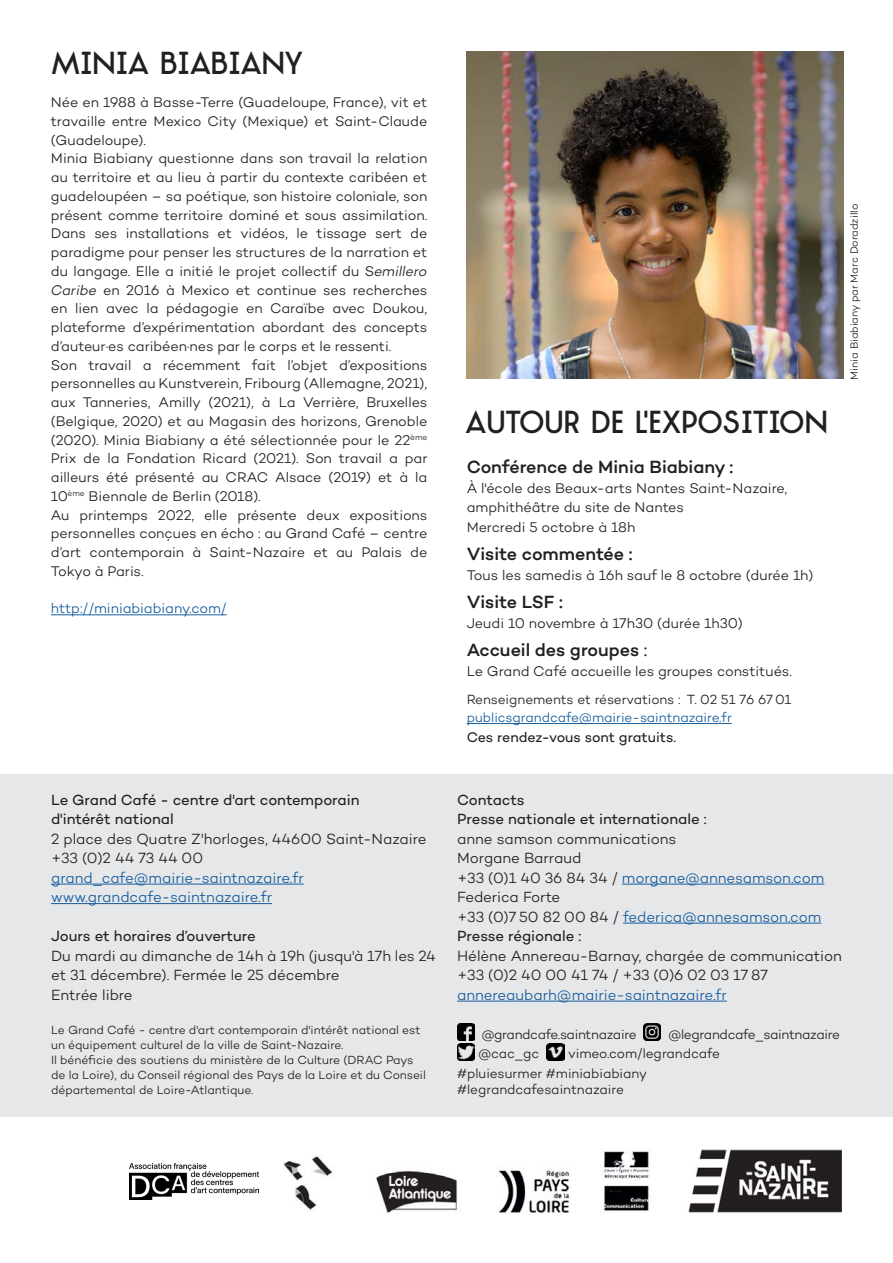
<style>
.page{position:relative;width:893px;height:1263px;background:#fff}
.page>*{position:absolute;margin:0;border:0;box-sizing:border-box;transform-origin:0 0}
.Sous_titre{font:700 30px "TJ Evolette A";color:#231f20}
.Vernissage___Lieux{font:500 18px "Campton";letter-spacing:-.005em;color:#231f20}
.Texte_courant{font:300 15px/19.5px "Campton";color:#231f20}
.Texte_courant-2{font:300 15px "Campton";color:#175d9e}
.Texte_courant-3{font:15px "Campton";letter-spacing:-.005em;color:#231f20}
.note{font:300 14.25px/18.8px "Campton";letter-spacing:-.005em;color:#231f20;text-align:justify}
.Vernissage___Lieux-2{font:300 14.25px/19.5px "Campton";color:#231f20}
.texte_courant{font:14.25px "Campton";letter-spacing:-.005em;color:#231f20}
.note-2{font:300 14.25px "Campton";letter-spacing:-.01em;color:#175d9e}
.Texte_courant-4{font:300 13.5px "Campton";letter-spacing:-.01em;color:#231f20}
.notes_page___légende{font:300 13.5px "Campton";letter-spacing:-.01em;color:#231f20}
.texte_courant-2{font:300 13.5px "Campton";color:#175d9e}
.note-3{font:300 12px/15px "Campton";color:#231f20}
.légende_photo{font:300 10.65px "Campton";color:#231f20}
.s1{font-style:italic}
.s2{font-weight:400}
.s3{color:#231f20}
</style>
<div class="page">
<hr style="left:51px;top:614px;width:176px;height:1px;background:#175d9e">
<img style="left:467px;top:51px;width:376px;height:327px">
<div style="left:0;top:774px;width:893px;height:343px;background:#e6e7e9"></div>
<hr style="left:51px;top:884px;width:253px;height:1px;background:#175d9e">
<hr style="left:51px;top:903px;width:221px;height:1px;background:#175d9e">
<hr style="left:622px;top:884px;width:202px;height:1px;background:#175d9e">
<hr style="left:623px;top:923px;width:198px;height:1px;background:#175d9e">
<hr style="left:457px;top:1001px;width:270px;height:1px;background:#175d9e">
<img style="left:457px;top:1024px;width:17px;height:17px">
<img style="left:644px;top:1024px;width:17px;height:17px">
<img style="left:457px;top:1043px;width:17px;height:17px">
<img style="left:547px;top:1043px;width:17px;height:17px">
<img style="left:283px;top:1149px;width:559px;height:64px">
<hr style="left:467px;top:723px;width:265px;height:1px;background:#175d9e">
<img style="left:130px;top:1163px;width:128px;height:37px">
<p class="Sous_titre" style="left:52px;top:45px;width:47px">MINIA</p>
<p class="Sous_titre" style="left:160px;top:45px;width:36px">BIABIAN</p>
<p class="Sous_titre" style="left:285px;top:45px;width:20px">Y</p>
<p class="note" style="left:51px;top:93px;width:378px">Née en 1988 à Basse-Terre (Guadeloupe, France), vit et travaille entre Mexico City (Mexique) et Saint-Claude (Guadeloupe).</p>
<p class="note" style="left:51px;top:149px;width:378px">Minia Biabiany questionne dans son travail la relation au territoire et au lieu à partir du contexte caribéen et guadeloupéen – sa poétique, son histoire coloniale, son présent comme territoire dominé et sous assimilation.<br>Dans ses installations et vidéos, le tissage sert de paradigme pour penser les structures de la narration et du langage. Elle a initié le projet collectif du S<span class="s1">emillero Caribe</span> en 2016 à Mexico et continue ses recherches en lien avec la pédagogie en Caraïbe avec Doukou, plateforme d’expérimentation abordant des concepts d’auteur·es caribéen·nes par le corps et le ressenti.</p>
<p class="note" style="left:51px;top:355px;width:378px">Son travail a récemment fait l’objet d’expositions personnelles au Kunstverein, Fribourg (Allemagne, 2021), aux Tanneries, Amilly (2021), à La Verrière, Bruxelles (Belgique, 2020) et au Magasin des horizons, Grenoble (2020). Minia Biabiany a été sélectionnée pour le 22<sup>ème </sup>Prix de la Fondation Ricard (2021). Son travail a par ailleurs été présenté au CRAC Alsace (2019) et à la 10<sup>ème</sup> Biennale de Berlin (2018).</p>
<p class="note" style="left:51px;top:505px;width:378px">Au printemps 2022, elle présente deux expositions personnelles conçues en écho : au Grand Café – centre d’art contemporain à Saint-Nazaire et au Palais de Tokyo à Paris.</p>
<p class="note-2" style="left:51px;top:600px;width:177px">http://miniabiabiany.com/</p>
<p class="Texte_courant-3" style="left:51px;top:790px;width:310px">Le Grand Café - centre d'art contemporain</p>
<p class="Texte_courant-3" style="left:51px;top:809px;width:124px">d'intérêt national</p>
<p class="Texte_courant" style="left:51px;top:828px;width:377px">2 place des Quatre Z'horloges, 44600 Saint-Nazaire</p>
<p class="Texte_courant" style="left:51px;top:848px;width:154px">+33 (0)2 44 73 44 00</p>
<p class="Texte_courant-2" style="left:51px;top:868px;width:254px">grand_cafe@mairie-saintnazaire.fr</p>
<p class="Texte_courant-2" style="left:51px;top:888px;width:223px">www.grandcafe-saintnazaire.fr</p>
<p class="Texte_courant-3" style="left:51px;top:926px;width:206px">Jours et horaires d’ouverture</p>
<p class="Texte_courant" style="left:51px;top:945px;width:386px">Du mardi au dimanche de 14h à 19h (jusqu'à 17h les 24 et 31 décembre). Fermée le 25 décembre</p>
<p class="Texte_courant" style="left:51px;top:984px;width:83px">Entrée libre</p>
<p class="note-3" style="left:51px;top:1022px;width:371px">Le Grand Café - centre d'art contemporain d'intérêt national est un équipement culturel de la ville de Saint-Nazaire.</p>
<p class="note-3" style="left:51px;top:1052px;width:376px">Il bénéficie des soutiens du ministère de la Culture (DRAC Pays de la Loire), du Conseil régional des Pays de la Loire et du Conseil départemental de Loire-Atlantique.</p>
<p class="Sous_titre" style="left:465px;top:404px;width:293px">AUTOUR DE L'EXPOSITION</p>
<p class="Vernissage___Lieux" style="left:467px;top:456px;width:268px">Conférence de Minia Biabiany :</p>
<p class="Vernissage___Lieux-2" style="left:467px;top:478px;width:322px">À l'école des Beaux-arts Nantes Saint-Nazaire, amphithéâtre du site de Nantes</p>
<p class="Vernissage___Lieux-2" style="left:467px;top:517px;width:170px">Mercredi 5 octobre à 18h</p>
<p class="Vernissage___Lieux" style="left:467px;top:543px;width:167px">Visite commentée :</p>
<p class="Vernissage___Lieux-2" style="left:467px;top:565px;width:348px">Tous les samedis à 16h sauf le 8 octobre (durée 1h)</p>
<p class="Vernissage___Lieux" style="left:467px;top:591px;width:98px">Visite LSF :</p>
<p class="Vernissage___Lieux-2" style="left:467px;top:613px;width:277px">Jeudi 10 novembre à 17h30 (durée 1h30)</p>
<p class="Vernissage___Lieux" style="left:467px;top:639px;width:182px">Accueil des groupes <span class="s2">:</span></p>
<p class="Vernissage___Lieux-2" style="left:467px;top:661px;width:327px">Le Grand Café accueille les groupes constitués.</p>
<p class="notes_page___légende" style="left:467px;top:691px;width:326px">Renseignements et réservations : T. 02 51 76 67 01</p>
<p class="texte_courant-2" style="left:467px;top:709px;width:267px">publicsgrandcafe@mairie-saintnazaire.fr</p>
<p class="texte_courant" style="left:467px;top:728px;width:211px">Ces rendez-vous sont gratuits.</p>
<p class="légende_photo" style="left:848px;top:380px;width:177px;rotate:-90deg">Minia Biabiany par Marc Doradzillo</p>
<p class="Texte_courant-3" style="left:457px;top:790px;width:69px">Contacts</p>
<p class="Texte_courant-3" style="left:457px;top:809px;width:251px">Presse nationale et internationale :</p>
<p class="Texte_courant" style="left:457px;top:828px;width:221px">anne samson communications</p>
<p class="Texte_courant" style="left:457px;top:848px;width:126px">Morgane Barraud</p>
<p class="Texte_courant-2" style="left:457px;top:868px;width:369px"><span class="s3">+33 (0)1 40 36 84 34 /</span> morgane@annesamson.com</p>
<p class="Texte_courant" style="left:457px;top:887px;width:105px">Federica Forte</p>
<p class="Texte_courant-2" style="left:457px;top:907px;width:366px"><span class="s3">+33 (0)7 50 82 00 84 /</span> federica@annesamson.com</p>
<p class="Texte_courant-3" style="left:457px;top:926px;width:126px">Presse régionale :</p>
<p class="Texte_courant" style="left:457px;top:945px;width:386px">Hélène Annereau-Barnay, chargée de communication</p>
<p class="Texte_courant" style="left:457px;top:965px;width:312px">+33 (0)2 40 00 41 74 / +33 (0)6 02 03 17 87</p>
<p class="Texte_courant-2" style="left:457px;top:985px;width:271px">annereaubarh@mairie-saintnazaire.fr</p>
<p class="Texte_courant-4" style="left:481px;top:1026px;width:157px">@grandcafe.saintnazaire</p>
<p class="Texte_courant-4" style="left:668px;top:1026px;width:173px">@legrandcafe_saintnazaire</p>
<p class="Texte_courant-4" style="left:478px;top:1045px;width:63px">@cac_gc</p>
<p class="Texte_courant-4" style="left:568px;top:1045px;width:154px">vimeo.com/legrandcafe</p>
<p class="Texte_courant-4" style="left:457px;top:1065px;width:191px">#pluiesurmer #miniabiabiany</p>
<p class="Texte_courant-4" style="left:457px;top:1081px;width:168px">#legrandcafesaintnazaire</p>
</div>
